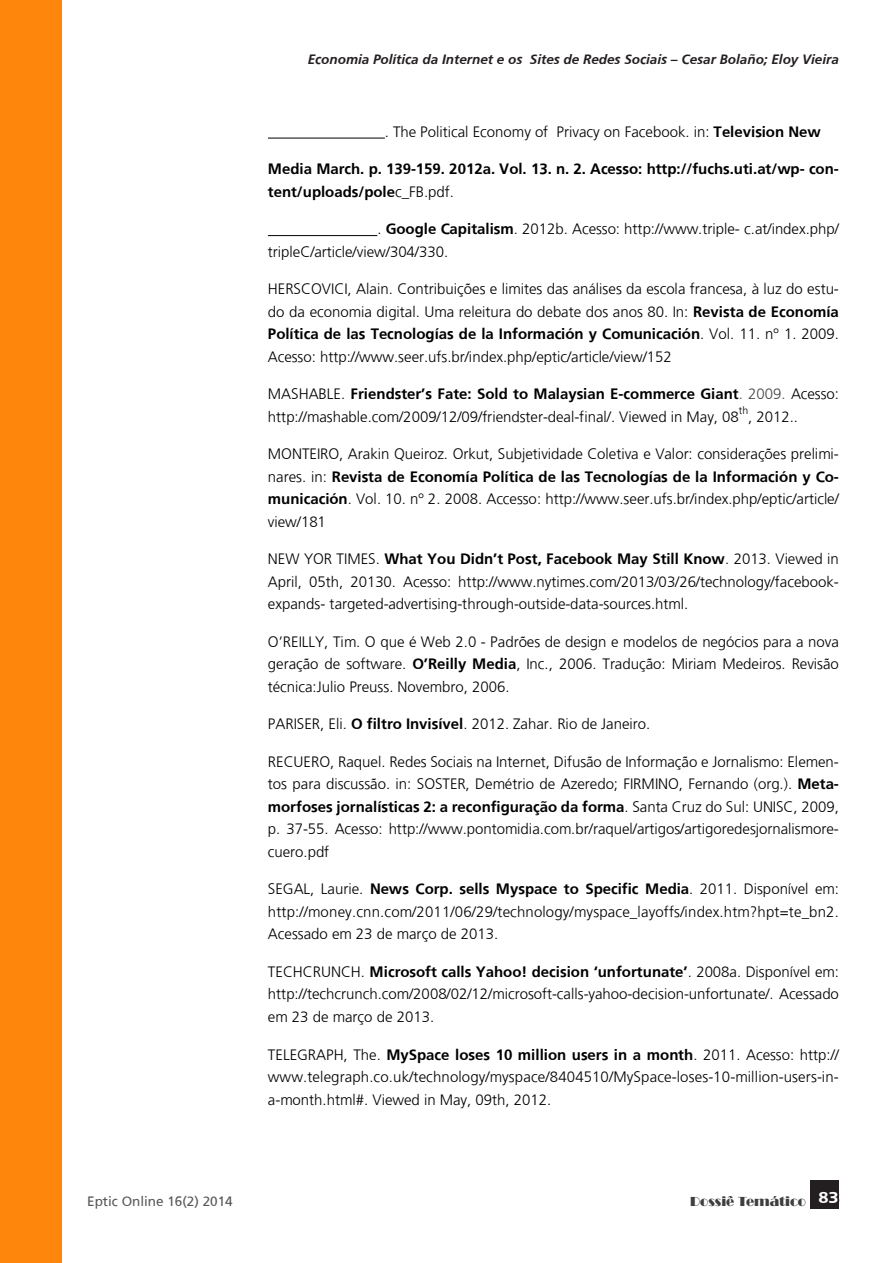
<style>
.page{position:relative;width:893px;height:1263px;background:#fff}
.page>*{position:absolute;margin:0;border:0;box-sizing:border-box;transform-origin:0 0}
.rev_artigo{font:300 15px/22.5px "Frutiger";color:#000;text-align:justify}
.rev_artigo-2{font:700 15px/22.5px "Frutiger";color:#000}
.t1{font:italic 700 13.5px "Frutiger";color:#231f20}
.t2{font:13.5px "Frutiger";color:#57585a}
.t3{font:13.5px "Broadway";color:#3e3e3f}
.rev_artigo-3{font:300 10.5px "Frutiger";color:#000}
.s1{font-weight:700}
.s2{font-weight:300}
.s3{color:#464646}
</style>
<div class="page">
<div style="left:811px;top:1180px;width:28px;height:29px;background:#231f20"></div>
<div style="left:0;top:0;width:62px;height:1263px;background:#ff860d"></div>
<hr style="left:268px;top:138px;width:117px;height:1px;background:#000">
<hr style="left:268px;top:235px;width:109px;height:1px;background:#000">
<p class="t1" style="left:308px;top:52px;width:533px">Economia Política da Internet e os Sites de Redes Sociais – Cesar Bolaño; Eloy Vieira</p>
<p class="rev_artigo" style="left:385px;top:120px;width:438px">. The Political Economy of Privacy on Facebook. in: <span class="s1">Television New</span></p>
<p class="rev_artigo-2" style="left:268px;top:158px;width:573px">Media March. p. 139-159. 2012a. Vol. 13. n. 2. Acesso: http://fuchs.uti.at/wp- con&shy;tent/uploads/pole<span class="s2">c_FB.pdf.</span></p>
<p class="rev_artigo" style="left:268px;top:218px;width:573px;text-indent:109px">. <span class="s1">Google Capitalism</span>. 2012b. Acesso: http://www.triple- c.at/index.php/ tripleC/article/view/304/330.</p>
<p class="rev_artigo" style="left:268px;top:278px;width:573px">HERSCOVICI, Alain. Contribuições e limites das análises da escola francesa, à luz do estu&shy;do da economia digital. Uma releitura do debate dos anos 80. In: <span class="s1">Revista de Economía Política de las Tecnologías de la Información y Comunicación</span>. Vol. 11. nº 1. 2009.<br>Acesso: http://www.seer.ufs.br/index.php/eptic/article/view/152</p>
<p class="rev_artigo" style="left:268px;top:383px;width:573px">MASHABLE. <span class="s1">Friendster’s Fate: Sold to Malaysian E-commerce Giant</span><span class="s3">. 2009.</span> Acesso: http://mashable.com/2009/12/09/friendster-deal-final/. Viewed in May, 08</p>
<p class="rev_artigo-3" style="left:739px;top:405px;width:11px">th</p>
<p class="rev_artigo" style="left:748px;top:405px;width:51px">, 2012..</p>
<p class="rev_artigo" style="left:268px;top:443px;width:573px">MONTEIRO, Arakin Queiroz. Orkut, Subjetividade Coletiva e Valor: considerações prelimi&shy;nares. in: <span class="s1">Revista de Economía Política de las Tecnologías de la Información y Co&shy;municación</span>. Vol. 10. nº 2. 2008. Accesso: http://www.seer.ufs.br/index.php/eptic/article/ view/181</p>
<p class="rev_artigo" style="left:268px;top:548px;width:573px">NEW YOR TIMES. <span class="s1">What You Didn’t Post, Facebook May Still Know</span>. 2013. Viewed in April, 05th, 20130. Acesso: http://www.nytimes.com/2013/03/26/technology/facebook&shy;expands- targeted-advertising-through-outside-data-sources.html.</p>
<p class="rev_artigo" style="left:268px;top:630px;width:573px">O’REILLY, Tim. O que é Web 2.0 - Padrões de design e modelos de negócios para a nova geração de software. <span class="s1">O’Reilly Media</span>, Inc., 2006. Tradução: Miriam Medeiros. Revisão técnica:Julio Preuss. Novembro, 2006.</p>
<p class="rev_artigo" style="left:268px;top:713px;width:384px">PARISER, Eli. <span class="s1">O filtro Invisível</span>. 2012. Zahar. Rio de Janeiro.</p>
<p class="rev_artigo" style="left:268px;top:750px;width:573px">RECUERO, Raquel. Redes Sociais na Internet, Difusão de Informação e Jornalismo: Elemen&shy;tos para discussão. in: SOSTER, Demétrio de Azeredo; FIRMINO, Fernando (org.). <span class="s1">Meta&shy;morfoses jornalísticas 2: a reconfiguração da forma</span>. Santa Cruz do Sul: UNISC, 2009, p. 37-55. Acesso: http://www.pontomidia.com.br/raquel/artigos/artigoredesjornalismore&shy;cuero.pdf</p>
<p class="rev_artigo" style="left:268px;top:878px;width:573px">SEGAL, Laurie. <span class="s1">News Corp. sells Myspace to Specific Media</span>. 2011. Disponível em: http://money.cnn.com/2011/06/29/technology/myspace_layoffs/index.htm?hpt=te_bn2.<br>Acessado em 23 de março de 2013.</p>
<p class="rev_artigo" style="left:268px;top:960px;width:573px">TECHCRUNCH. <span class="s1">Microsoft calls Yahoo! decision ‘unfortunate’</span>. 2008a. Disponível em: http://techcrunch.com/2008/02/12/microsoft-calls-yahoo-decision-unfortunate/. Acessado em 23 de março de 2013.</p>
<p class="rev_artigo" style="left:268px;top:1043px;width:573px">TELEGRAPH, The. <span class="s1">MySpace loses 10 million users in a month</span>. 2011. Acesso: http:// www.telegraph.co.uk/technology/myspace/8404510/MySpace-loses-10-million-users-in&shy;a-month.html#. Viewed in May, 09th, 2012.</p>
<p class="t2" style="left:87px;top:1193px;width:147px">Eptic Online 16(2) 2014</p>
<p class="t3" style="left:690px;top:1194px;width:150px">Dossiê Temático <sup>83</sup></p>
</div>
